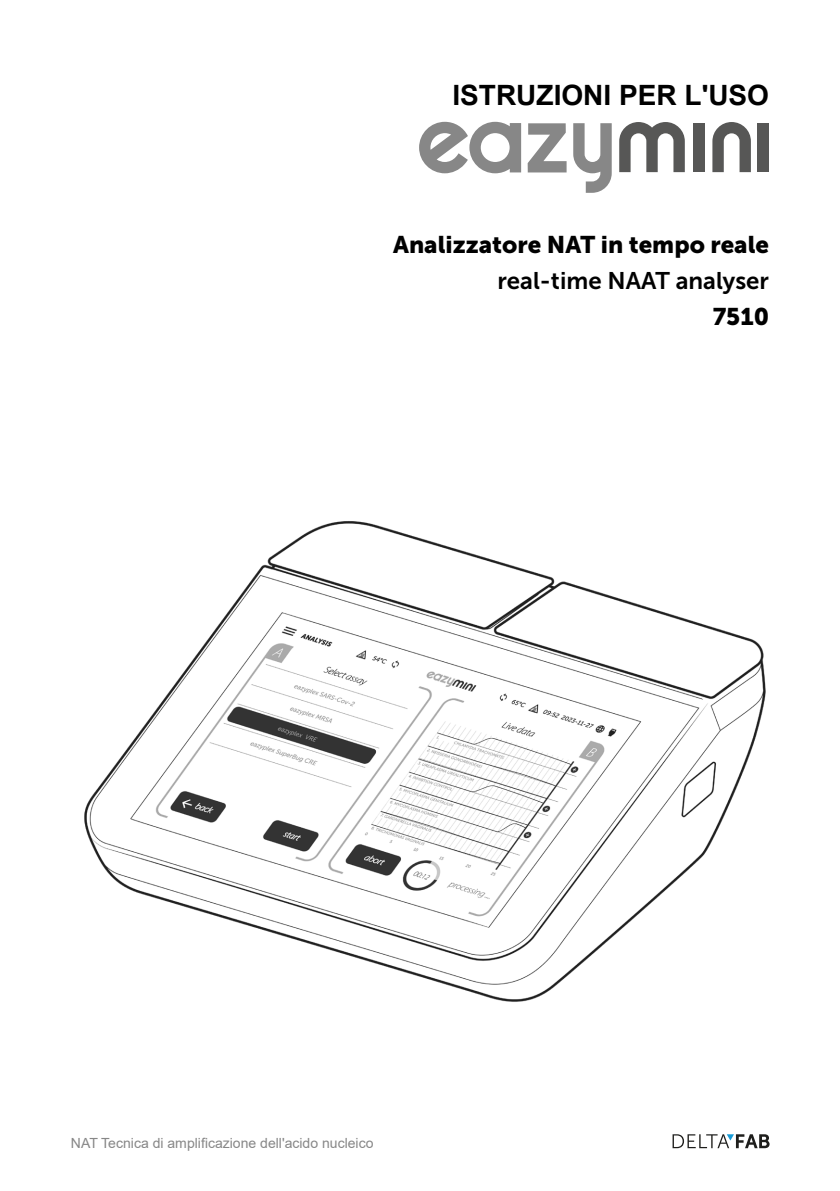
<style>
.page{position:relative;width:840px;height:1191px;background:#fff}
.page>*{position:absolute;margin:0;border:0;box-sizing:border-box;transform-origin:0 0}
.t1{font:700 28px "Arial";color:#000}
.t2{font:24px "Museo Sans 900";color:#000}
.t3{font:24px "Museo Sans 700";color:#000}
.t4{font:14px "Arial";color:#878787}
</style>
<div class="page">
<svg style="left:672px;top:1134px;width:97px;height:14px"></svg>
<img style="left:84px;top:521px;width:682px;height:481px">
<svg style="left:712px;top:122px;width:38px;height:50px"></svg>
<svg style="left:619px;top:122px;width:65px;height:50px"></svg>
<svg style="left:573px;top:123px;width:38px;height:70px"></svg>
<svg style="left:527px;top:123px;width:39px;height:49px"></svg>
<div style="left:692px;top:123px;width:12px;height:49px;background:#575756"></div>
<div style="left:757px;top:123px;width:11px;height:49px;background:#575756"></div>
<svg style="left:419px;top:122px;width:102px;height:51px"></svg>
<h1 class="t1" style="left:452px;top:76px;width:318px">ISTRUZIONI PER L'USO</h1>
<h2 class="t2" style="left:393px;top:230px;width:377px">Analizzatore NAT in tempo reale</h2>
<h2 class="t3" style="left:497px;top:267px;width:273px">real-time NAAT analyser</h2>
<h2 class="t2" style="left:712px;top:302px;width:58px">7510</h2>
<p class="t4" style="left:71px;top:1133px;width:304px">NAT Tecnica di amplificazione dell'acido nucleico</p>
</div>
